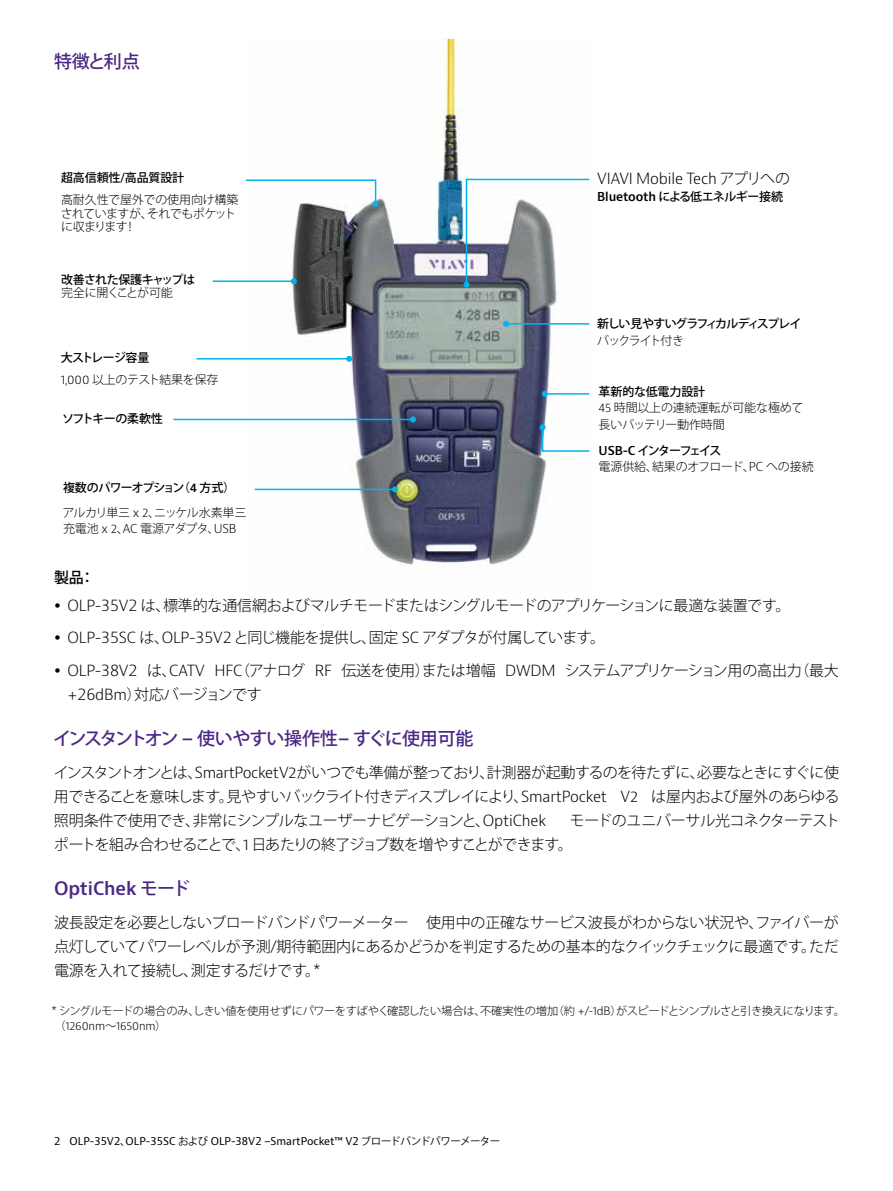
<style>
.page{position:relative;width:893px;height:1191px;background:#fff}
.page>*{position:absolute;margin:0;border:0;box-sizing:border-box;transform-origin:0 0}
.t1{font:500 18px "Koz Go Pro";letter-spacing:-.05em;color:#4b2885}
.t2{font:600 18px "Bernino Sans";letter-spacing:-.01em;color:#4b2885}
.t3{font:300 15px/24px "Koz Go Pro";letter-spacing:-.04em;color:#000}
.t4{font:300 15px "Bernino Sans";letter-spacing:-.01em;color:#000}
.t5{font:300 12px/16.5px "Koz Go Pro";letter-spacing:-.02em;color:#000}
.t6{font:500 12px/25px "Koz Go Pro";letter-spacing:-.055em;color:#000}
.t7{font:500 12px "Koz Go Pro";letter-spacing:-.105em;color:#000}
.t8{font:300 12px "Koz Go Pro";letter-spacing:-.05em;color:#000}
.t9{font:500 12px "Koz Go Pro";letter-spacing:-.01em;color:#000}
.t10{font:300 12px "Koz Go Pro";letter-spacing:-.08em;color:#000}
.t11{font:300 11.25px "Koz Go Pro";letter-spacing:-.03em;color:#000}
.t12{font:300 11.25px "Bernino Sans";color:#000}
.t13{font:10.5px "Bernino Sans";color:#000}
.s1{font-weight:500}
.s2{font-family:"Bernino Sans"}
.s3{font-family:"Bernino Sans";font-weight:600}
.s4{font-weight:300}
.s5{font-family:"Bernino Sans";font-weight:300}
.s6{font-family:"Koz Go Pro"}
.s7{font-family:"Koz Go Pro";font-weight:500}
</style>
<div class="page">
<img style="left:245px;top:40px;width:345px;height:526px">
<svg style="left:245px;top:179px;width:134px;height:28px"></svg>
<hr style="left:213px;top:280px;width:81px;height:2px;background:#00b5ef">
<svg style="left:291px;top:278px;width:6px;height:6px"></svg>
<hr style="left:196px;top:358px;width:153px;height:1px;background:#00b5ef">
<svg style="left:346px;top:356px;width:6px;height:6px"></svg>
<hr style="left:255px;top:488px;width:140px;height:2px;background:#00b5ef">
<svg style="left:392px;top:486px;width:6px;height:6px"></svg>
<svg style="left:463px;top:178px;width:127px;height:110px"></svg>
<hr style="left:506px;top:323px;width:83px;height:1px;background:#00b5ef">
<svg style="left:503px;top:321px;width:6px;height:6px"></svg>
<hr style="left:545px;top:393px;width:44px;height:1px;background:#00b5ef">
<svg style="left:542px;top:391px;width:6px;height:6px"></svg>
<svg style="left:540px;top:424px;width:50px;height:28px"></svg>
<hr style="left:173px;top:419px;width:240px;height:1px;background:#00b5ef">
<svg style="left:410px;top:416px;width:6px;height:6px"></svg>
<p class="t1" style="left:54px;top:50px;width:87px">特徴と利点</p>
<p class="t9" style="left:61px;top:170px;width:125px">超高信頼性/高品質設計</p>
<p class="t5" style="left:61px;top:193px;width:179px;line-height:13.5px">高耐久性で屋外での使用向け構築されていますが、それでもポケットに収まります！</p>
<p class="t6" style="left:61px;top:267px;width:135px">改善された保護キャップは</p>
<p class="t5" style="left:61px;top:285px;width:113px">完全に開くことが可能</p>
<p class="t5" style="left:61px;top:346px;width:159px;line-height:22px"><span class="s1">大ストレージ容量<br></span><span class="s2">1,000</span> 以上のテスト結果を保存</p>
<p class="t6" style="left:62px;top:407px;width:102px">ソフトキーの柔軟性</p>
<p class="t6" style="left:63px;top:475px;width:185px">複数のパワーオプション（<span class="s3">4</span> 方式）<span class="s4">アルカリ単三</span> <span class="s5">x 2</span><span class="s4">、ニッケル水素単三</span></p>
<p class="t8" style="left:63px;top:521px;width:175px">充電池 <span class="s2">x 2</span>、<span class="s2">AC</span> 電源アダプタ、<span class="s2">USB</span></p>
<p class="t4" style="left:597px;top:169px;width:194px">VIAVI Mobile Tech <span class="s6">アプリへの</span></p>
<p class="t6" style="left:597px;top:184px;width:187px"><span class="s3">Bluetooth</span> による低エネルギー接続</p>
<p class="t7" style="left:597px;top:316px;width:206px">新しい見やすいグラフィカルディスプレイ</p>
<p class="t10" style="left:597px;top:332px;width:88px">バックライト付き</p>
<p class="t5" style="left:599px;top:383px;width:206px"><span class="s1">革新的な低電力設計<br></span><span class="s2">45</span> 時間以上の連続運転が可能な極めて長いバッテリー動作時間</p>
<p class="t5" style="left:599px;top:442px;width:217px"><span class="s3">USB-C</span> <span class="s1">インターフェイス<br></span>電源供給、結果のオフロード、<span class="s2">PC</span> への接続</p>
<p class="t3" style="left:68px;top:563px;width:724px;line-height:28.2px;text-indent:-14px"><span class="s1">製品：<br></span><span class="s2">OLP-35V2</span> は、標準的な通信網およびマルチモードまたはシングルモードのアプリケーションに最適な装置です。</p>
<p class="t3" style="left:68px;top:622px;width:773px;line-height:32.5px"><span class="s2">OLP-35SC</span> は、<span class="s2">OLP-35V2</span> と同じ機能を提供し、固定 <span class="s2">SC</span> アダプタが付属しています。<br><span class="s2">OLP-38V2</span> は、<span class="s2">CATV HFC</span>（アナログ <span class="s2">RF</span> 伝送を使用）または増幅 <span class="s2">DWDM</span> システムアプリケーション用の高出力（最大</p>
<p class="t3" style="left:67px;top:682px;width:196px"><span class="s2">+26dBm</span>）対応バージョンです</p>
<p class="t1" style="left:53px;top:727px;width:422px">インスタントオン <span class="s3">–</span> 使いやすい操作性<span class="s3">–</span> すぐに使用可能</p>
<p class="t3" style="left:54px;top:760px;width:787px;text-align:justify">インスタントオンとは、<span class="s2">SmartPocketV2</span> がいつでも準備が整っており、計測器が起動するのを待たずに、必要なときにすぐに使用できることを意味します。見やすいバックライト付きディスプレイにより、<span class="s2">SmartPocket V2</span> は屋内および屋外のあらゆる照明条件で使用でき、非常にシンプルなユーザーナビゲーションと、<span class="s2">OptiChek</span></p>
<p class="t3" style="left:54px;top:808px;width:787px;text-indent:516px">モードのユニバーサル光コネクターテストポートを組み合わせることで、<span class="s2">1</span> 日あたりの終了ジョブ数を増やすことができます。</p>
<p class="t2" style="left:54px;top:877px;width:138px">OptiChek <span class="s7">モード</span></p>
<p class="t3" style="left:54px;top:910px;width:786px;text-align:justify">波長設定を必要としないブロードバンドパワーメーター 使用中の正確なサービス波長がわからない状況や、ファイバーが点灯していてパワーレベルが予測/期待範囲内にあるかどうかを判定するための基本的なクイックチェックに最適です。ただ電源を入れて接続し、測定するだけです。<span class="s2">*</span></p>
<p class="t11" style="left:51px;top:1003px;width:795px"><span class="s2">*</span> シングルモードの場合のみ、しきい値を使用せずにパワーをすばやく確認したい場合は、不確実性の増加（約 <span class="s2">+</span>/-<span class="s2">1dB</span>）がスピードとシンプルさと引き換えになります。</p>
<p class="t12" style="left:55px;top:1018px;width:113px"><span class="s6">（</span>1260nm<span class="s6">〜</span>1650nm<span class="s6">）</span></p>
<p class="t13" style="left:54px;top:1134px;width:448px">2 OLP-35V2<span class="s6">、</span>OLP-35SC <span class="s6">および</span> OLP-38V2 –SmartPocket™ V2 <span class="s6">ブロードバンドパワーメーター</span></p>
</div>
